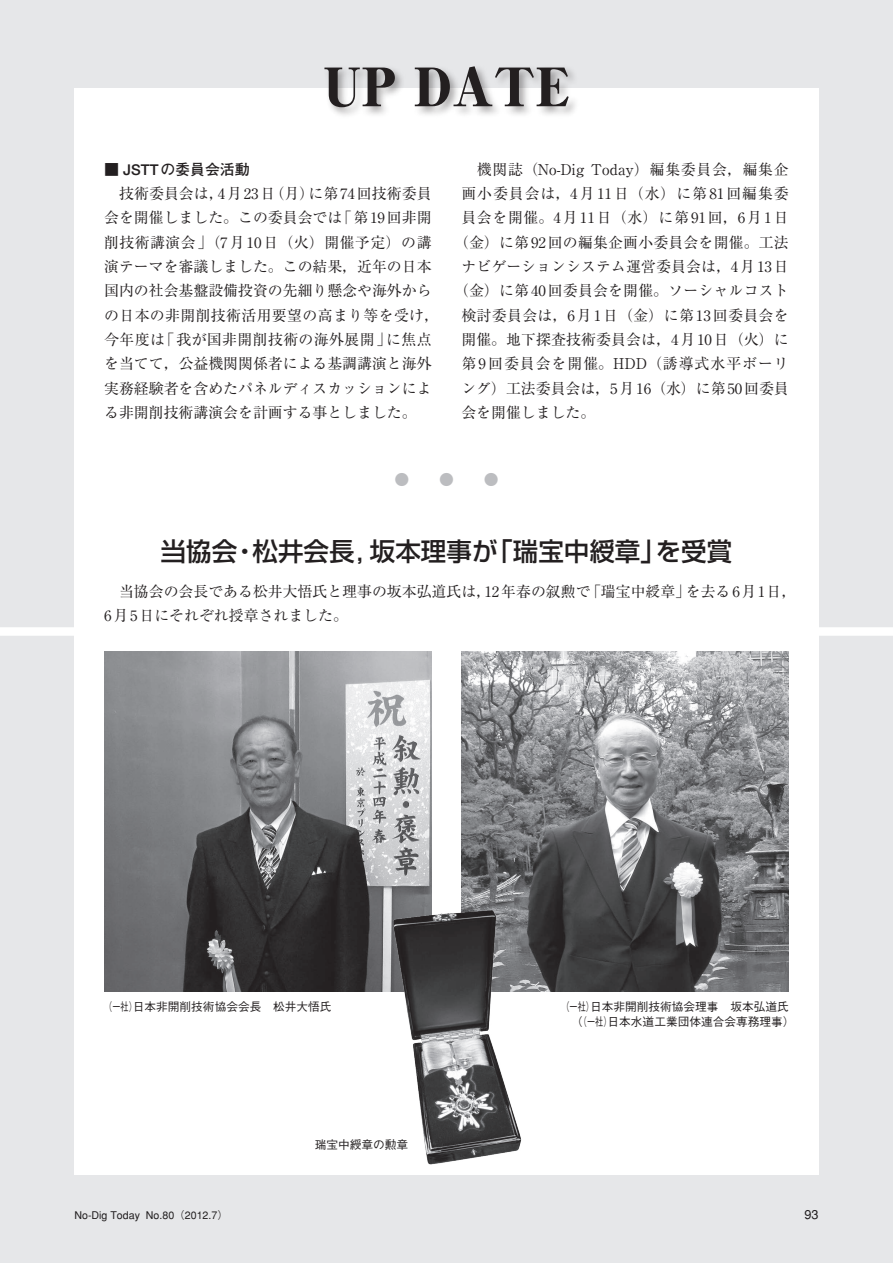
<style>
.page{position:relative;width:893px;height:1263px;background:#e6e7e9}
.page>*{position:absolute;margin:0;border:0;box-sizing:border-box;transform-origin:0 0}
.t1{font:900 51px "Ryumin";color:#231f20}
.t2{font:500 25.5px "Shin Go";color:#231f20}
.t3{font:14.85px/24.3px "Ryumin";letter-spacing:.005em;color:#231f20}
.t4{font:14.85px "Ryumin";letter-spacing:.065em;color:#231f20}
.t5{font:14.85px "Ryumin";letter-spacing:.05em;color:#231f20}
.t6{font:14.85px "Ryumin";letter-spacing:.14em;color:#231f20}
.t7{font:14.85px "Ryumin";letter-spacing:.025em;color:#231f20}
.t8{font:700 14.85px "Futo Go B101";color:#231f20}
.t9{font:500 12.75px "Gothic BBB";color:#231f20}
.t10{font:500 11.7px/14.9px "Gothic BBB";color:#231f20;scale:.7 1}
.t11{font:500 11.7px "Gothic BBB";color:#231f20}
.t12{font:500 10.65px "Gothic BBB";color:#231f20}
</style>
<div class="page">
<div style="left:74px;top:88px;width:745px;height:1086px;background:#fff"></div>
<div style="left:0;top:627px;width:893px;height:9px;background:#fff"></div>
<div style="left:322px;top:63px;width:258px;height:57px;background:#231f20;opacity:.4"></div>
<img style="left:104px;top:652px;width:328px;height:340px">
<img style="left:461px;top:652px;width:328px;height:340px">
<img style="left:388px;top:909px;width:139px;height:256px">
<h1 class="t1" style="left:323px;top:54px;width:249px">UP DATE</h1>
<p class="t8" style="left:104px;top:160px;width:147px">■ JSTTの委員会活動</p>
<p class="t3" style="left:104px;top:181px;width:336px">　技術委員会は，4月23日（月）に第74回技術委員会を開催しました。この委員会では｢第19回非開削技術講演会｣（7月10日（火）開催予定）の講演テーマを審議しました。この結果，近年の日本国内の社会基盤設備投資の先細り懸念や海外からの日本の非開削技術活用要望の高まり等を受け，今年度は｢我が国非開削技術の海外展開｣に焦点を当てて，公益機関関係者による基調講演と海外実務経験者を含めたパネルディスカッションによる非開削技術講演会を計画する事としました。</p>
<p class="t5" style="left:461px;top:160px;width:329px">　機関誌（No-Dig Today）編集委員会，編集企</p>
<p class="t4" style="left:461px;top:185px;width:329px">画小委員会は，4月11日（水）に第81回編集委</p>
<p class="t6" style="left:461px;top:209px;width:329px">員会を開催。4月11日（水）に第91回，6月1日</p>
<p class="t3" style="left:454px;top:230px;width:336px">（金）に第92回の編集企画小委員会を開催。工法</p>
<p class="t3" style="left:461px;top:254px;width:329px">ナビゲーションシステム運営委員会は，4月13日</p>
<p class="t3" style="left:454px;top:278px;width:336px">（金）に第40回委員会を開催。ソーシャルコスト</p>
<p class="t7" style="left:461px;top:306px;width:329px">検討委員会は，6月1日（金）に第13回委員会を</p>
<p class="t3" style="left:461px;top:327px;width:329px">開催。地下探査技術委員会は，4月10日（火）に</p>
<p class="t4" style="left:461px;top:355px;width:329px">第9回委員会を開催。HDD（誘導式水平ボーリ</p>
<p class="t3" style="left:461px;top:376px;width:329px">ング）工法委員会は，5月16（水）に第50回委員</p>
<p class="t3" style="left:461px;top:400px;width:150px">会を開催しました。　</p>
<h2 class="t2" style="left:161px;top:535px;width:573px">当協会・松井会長，坂本理事が「瑞宝中綬章」を受賞</h2>
<p class="t3" style="left:104px;top:579px;width:694px">　当協会の会長である松井大悟氏と理事の坂本弘道氏は，12年春の叙勲で「瑞宝中綬章」を去る6月1日，<br>6月5日にそれぞれ授章されました。</p>
<p class="t10" style="left:104px;top:999px;width:326px">（一社）日本非開削技術協会会長　松井大悟氏</p>
<p class="t10" style="left:571px;top:999px;width:321px;text-indent:-10px">（一社）日本非開削技術協会理事　坂本弘道氏（（一社）日本水道工業団体連合会専務理事）</p>
<p class="t11" style="left:315px;top:1138px;width:95px">瑞宝中綬章の勲章</p>
<p class="t12" style="left:74px;top:1209px;width:155px">No-Dig Today No.80（2012.7）</p>
<p class="t9" style="left:804px;top:1207px;width:16px">93</p>
</div>
